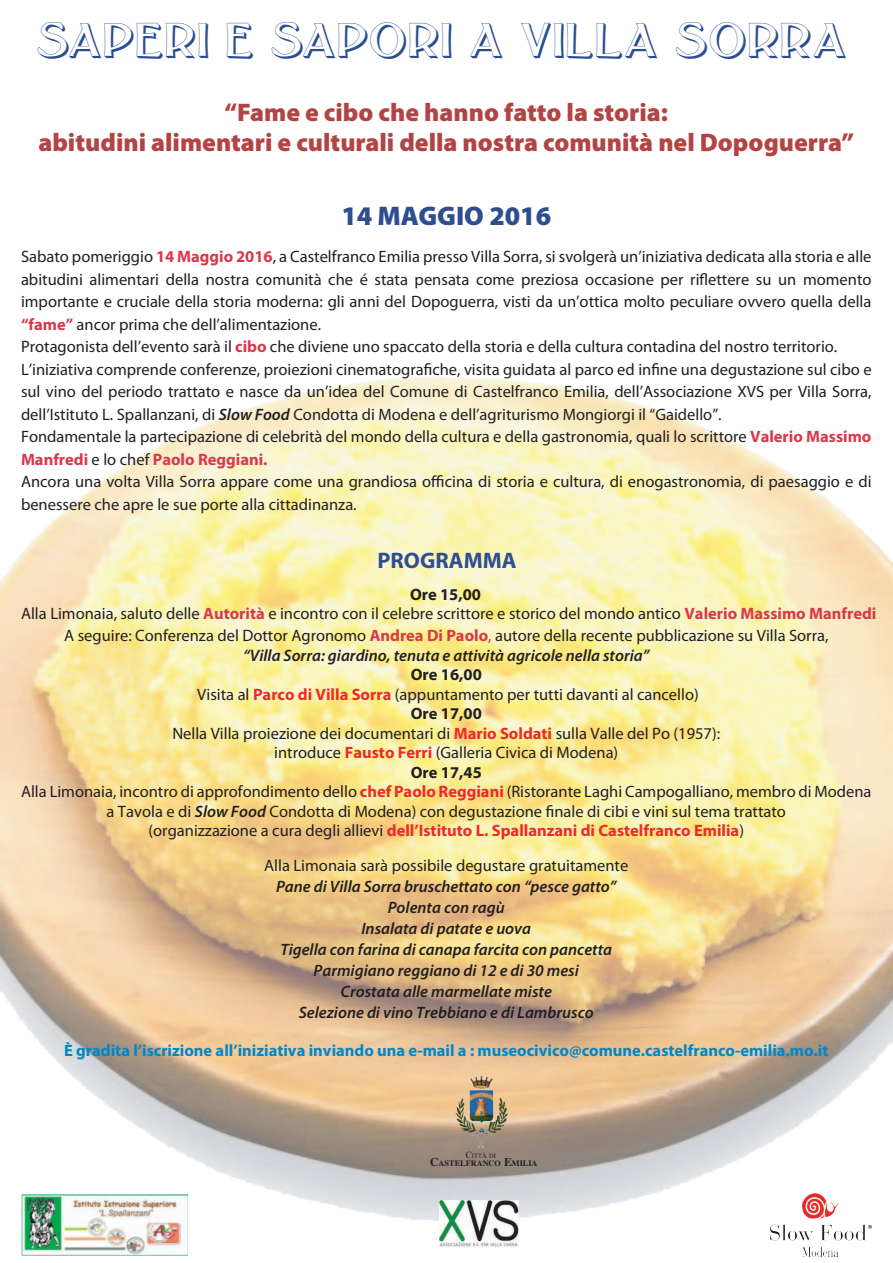
<style>
.page{position:relative;width:893px;height:1263px;background:#fff}
.page>*{position:absolute;margin:0;border:0;box-sizing:border-box;transform-origin:0 0}
.t1{font:39px "Bolton Sans Embossed";color:#294e91}
.t2{font:900 27px "Myriad Pro";color:#2e4e90}
.t3{font:900 25.5px/30.6px "Myriad Pro";color:#b34444;text-align:center}
.t4{font:700 22.5px "Myriad Pro";color:#2e4e90}
.t5{font:16.5px/22.5px "Myriad Pro";color:#231f20;text-align:center}
.t6{font:italic 600 16.5px/21px "Myriad Pro";color:#231f20;text-align:center}
.t7{font:700 16.5px "Myriad Pro";color:#0087ca}
.t8{font:700 16.5px "Myriad Pro";color:#231f20}
.t9{font:700 8.25px "Times";color:#231f20}
.t10{font:6.45px "Times";color:#231f20}
.s1{font-weight:700;color:#d9384b}
.s2{color:#221e20}
.s3{font-weight:600;font-style:italic}
.s4{color:#ec2a2d}
.s5{font-weight:700}
.s6{font-weight:700;color:#ec2a2d}
.s7{font-size:9.3px}
.s8{font-size:11.85px}
</style>
<div class="page">
<img style="left:1px;top:376px;width:892px;height:865px">
<img style="left:770px;top:1193px;width:101px;height:63px">
<img style="left:439px;top:1200px;width:79px;height:48px">
<img style="left:470px;top:1076px;width:21px;height:13px">
<img style="left:22px;top:1194px;width:166px;height:62px">
<h1 class="t1" style="left:36px;top:19px;width:813px">SAPERI E SAPORI A VILLA SORRA</h1>
<h3 class="t3" style="left:38px;top:97px;width:817px">“Fame e cibo che hanno fatto la storia:<br>abitudini alimentari e culturali della nostra comunità nel Dopoguerra”</h3>
<h2 class="t2" style="left:341px;top:200px;width:211px">14 MAGGIO 2016</h2>
<p class="t5" style="left:21px;top:246px;width:852px;text-align:left">Sabato pomeriggio <span class="s1">14 Maggio 2016</span>, a Castelfranco Emilia presso Villa Sorra, si svolgerà un’iniziativa dedicata alla storia e alle abitudini alimentari della nostra comunità che é stata pensata come preziosa occasione per riflettere su un momento importante e cruciale della storia moderna: gli anni del Dopoguerra, visti da un’ottica molto peculiare ovvero quella della <span class="s1">“fame”</span> <span class="s2">ancor prima che dell’alimentazione.<br></span>Protagonista dell’evento sarà il <span class="s1">cibo</span> che diviene uno spaccato della storia e della cultura contadina del nostro territorio.<br>L’iniziativa comprende conferenze, proiezioni cinematografiche, visita guidata al parco ed infine una degustazione sul cibo e sul vino del periodo trattato e nasce da un’idea del Comune di Castelfranco Emilia, dell’Associazione XVS per Villa Sorra, dell’Istituto L. Spallanzani, di <span class="s3">Slow Food</span> Condotta di Modena e dell’agriturismo Mongiorgi il “Gaidello”.<br>Fondamentale la partecipazione di celebrità del mondo della cultura e della gastronomia, quali lo scrittore <span class="s1">Valerio Massimo Manfredi</span> e lo chef <span class="s1">Paolo Reggiani.<br></span>Ancora una volta Villa Sorra appare come una grandiosa officina di storia e cultura, di enogastronomia, di paesaggio e di benessere che apre le sue porte alla cittadinanza.</p>
<h3 class="t4" style="left:378px;top:548px;width:140px">PROGRAMMA</h3>
<p class="t8" style="left:410px;top:585px;width:73px">Ore 15,00</p>
<p class="t5" style="left:21px;top:602px;width:857px">Alla Limonaia, saluto delle <span class="s1">Autorità</span> e incontro con il celebre scrittore e storico del mondo antico <span class="s1">Valerio Massimo Manfredi<br></span>A seguire: Conferenza del Dottor Agronomo <span class="s1">Andrea Di Paolo</span><span class="s4">,</span> autore della recente pubblicazione su Villa Sorra,</p>
<p class="t6" style="left:243px;top:645px;width:408px">“Villa Sorra: giardino, tenuta e attività agricole nella storia”</p>
<p class="t5" style="left:21px;top:665px;width:852px;line-height:19.5px"><span class="s5">Ore 16,00<br></span>Visita al <span class="s6">Parco di Villa Sorra</span> (appuntamento per tutti davanti al cancello)<br><span class="s5">Ore 17,00<br></span>Nella Villa proiezione dei documentari di <span class="s6">Mario Soldati</span> sulla Valle del Po (1957):<br>introduce <span class="s6">Fausto Ferri</span> (Galleria Civica di Modena)<br><span class="s5">Ore 17,45<br></span>Alla Limonaia, incontro di approfondimento dello <span class="s6">chef Paolo Reggiani</span> (Ristorante Laghi Campogalliano, membro di Modena a Tavola e di <span class="s3">Slow Food</span> Condotta di Modena) con degustazione finale di cibi e vini sul tema trattato<br>(organizzazione a cura degli allievi <span class="s6">dell’Istituto L. Spallanzani di Castelfranco Emilia</span>)</p>
<p class="t5" style="left:264px;top:855px;width:366px">Alla Limonaia sarà possibile degustare gratuitamente</p>
<p class="t6" style="left:276px;top:877px;width:342px">Pane di Villa Sorra bruschettato con “pesce gatto” Polenta con ragù<br>Insalata di patate e uova<br>Tigella con farina di canapa farcita con pancetta Parmigiano reggiano di 12 e di 30 mesi<br>Crostata alle marmellate miste<br>Selezione di vino Trebbiano e di Lambrusco</p>
<p class="t7" style="left:64px;top:1041px;width:766px">È gradita l’iscrizione all’iniziativa inviando una e-mail a : museocivico@comune.castelfranco-emilia.mo.it</p>
<p class="t10" style="left:466px;top:1149px;width:32px"><span class="s7">C</span>ITTÀ DI</p>
<p class="t9" style="left:430px;top:1155px;width:109px"><span class="s8">C</span>ASTELFRANCO <span class="s8">E</span>MILIA</p>
</div>
